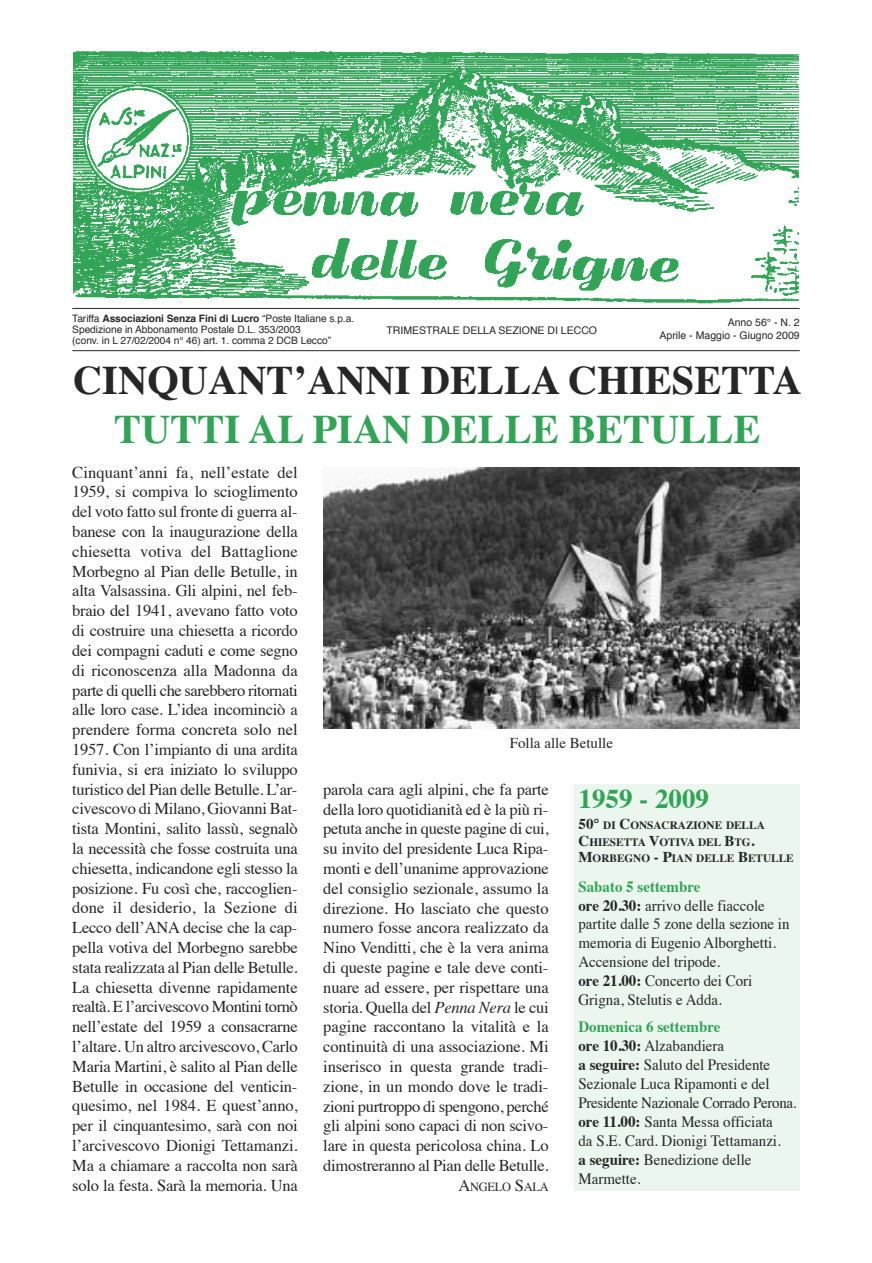
<style>
.page{position:relative;width:872px;height:1263px;background:#fff}
.page>*{position:absolute;margin:0;border:0;box-sizing:border-box;transform-origin:0 0}
.t1{font:700 40.5px "Times";color:#272627}
.t2{font:700 40.5px "Times";color:#32a457}
.t3{font:700 27px "Times";color:#32a457}
.t4{font:16.5px/19.8px "Times";letter-spacing:-.015em;color:#272627;text-align:justify}
.t5{font:15.75px/18.9px "Times";color:#272627;scale:.95 1}
.t6{font:15px "Times";color:#272627}
.t7{font:12.3px "Times";letter-spacing:-.02em;color:#272627}
.t8{font:700 11.25px/16.5px "Times";color:#272627}
.t9{font:10.5px/12.6px "Helvetica";color:#272627;text-align:right}
.t10{font:10.2px/11.2px "Helvetica";letter-spacing:-.005em;color:#272627}
.s1{font-weight:700}
.s2{font-style:italic}
.s3{font-size:16.5px}
.s4{font-size:15px}
.s5{font-weight:700;color:#32a457}
</style>
<div class="page">
<img style="left:73px;top:51px;width:726px;height:257px">
<hr style="left:72px;top:308px;width:727px;height:1px;background:#272627">
<hr style="left:72px;top:350px;width:727px;height:1px;background:#272627">
<img style="left:323px;top:468px;width:476px;height:260px">
<div style="left:574px;top:785px;width:225px;height:406px;background:#eaf6ee"></div>
<p class="t10" style="left:72px;top:313px;width:283px">Tariffa <span class="s1">Associazioni Senza Fini di Lucro</span> “Poste Italiane s.p.a.<br>Spedizione in Abbonamento Postale D.L. 353/2003<br>(conv. in L 27/02/2004 n° 46) art. 1. comma 2 DCB Lecco”</p>
<p class="t9" style="left:659px;top:317px;width:142px">Anno 56° - N. 2<br>Aprile - Maggio - Giugno 2009</p>
<h1 class="t1" style="left:73px;top:364px;width:730px">CINQUANT’ANNI DELLA CHIESETTA</h1>
<h1 class="t2" style="left:114px;top:412px;width:648px">TUTTI AL PIAN DELLE BETULLE</h1>
<p class="t9" style="left:386px;top:325px;width:212px">TRIMESTRALE DELLA SEZIONE DI LECCO</p>
<p class="t4" style="left:72px;top:464px;width:227px">Cinquant’anni fa, nell’estate del 1959, si compiva lo scioglimento del voto fatto sul fronte di guerra al&shy;banese con la inaugurazione della chiesetta votiva del Battaglione Morbegno al Pian delle Betulle, in alta Valsassina. Gli alpini, nel feb&shy;braio del 1941, avevano fatto voto di costruire una chiesetta a ricordo dei compagni caduti e come segno di riconoscenza alla Madonna da parte di quelli che sarebbero ritornati alle loro case. L’idea incominciò a prendere forma concreta solo nel 1957. Con l’impianto di una ardita funivia, si era iniziato lo sviluppo turistico del Pian delle Betulle. L’ar&shy;civescovo di Milano, Giovanni Bat&shy;tista Montini, salito lassù, segnalò la necessità che fosse costruita una chiesetta, indicandone egli stesso la posizione. Fu così che, raccoglien&shy;done il desiderio, la Sezione di Lecco dell’ANA decise che la cap&shy;pella votiva del Morbegno sarebbe stata realizzata al Pian delle Betulle.<br>La chiesetta divenne rapidamente realtà. E l’arcivescovo Montini tornò nell’estate del 1959 a consacrarne l’altare. Un altro arcivescovo, Carlo Maria Martini, è salito al Pian delle Betulle in occasione del venticin&shy;quesimo, nel 1984. E quest’anno, per il cinquantesimo, sarà con noi l’arcivescovo Dionigi Tettamanzi.<br>Ma a chiamare a raccolta non sarà solo la festa. Sarà la memoria. Una</p>
<p class="t6" style="left:510px;top:736px;width:105px">Folla alle Betulle</p>
<p class="t4" style="left:323px;top:781px;width:227px">parola cara agli alpini, che fa parte della loro quotidianità ed è la più ri&shy;petuta anche in queste pagine di cui, su invito del presidente Luca Ripa&shy;monti e dell’unanime approvazione del consiglio sezionale, assumo la direzione. Ho lasciato che questo numero fosse ancora realizzato da Nino Venditti, che è la vera anima di queste pagine e tale deve conti&shy;nuare ad essere, per rispettare una storia. Quella del <span class="s2">Penna Nera</span> le cui pagine raccontano la vitalità e la continuità di una associazione. Mi inserisco in questa grande tradi&shy;zione, in un mondo dove le tradi&shy;zioni purtroppo di spengono, perché gli alpini sono capaci di non scivo&shy;lare in questa pericolosa china. Lo dimostreranno al Pian delle Betulle.</p>
<p class="t7" style="left:458px;top:1182px;width:92px"><span class="s3">A</span>NGELo <span class="s3">S</span>ALA</p>
<h2 class="t3" style="left:578px;top:788px;width:132px">1959 - 2009</h2>
<p class="t8" style="left:578px;top:818px;width:217px"><span class="s4">50°</span> DI <span class="s4">C</span>ONSACRAZIONE DELLA<br><span class="s4">C</span>HIESETTA <span class="s4">V</span>OTIVA DEL <span class="s4">B</span>TG<span class="s4">.<br>M</span>ORBEGNO <span class="s4">- P</span>IAN DELLE <span class="s4">B</span>ETULLE</p>
<p class="t5" style="left:578px;top:878px;width:224px"><span class="s5">SABATO 5 SETTEMBRE<br></span><span class="s1">ORE 20.30:</span> arrivo delle fiaccole partite dalle 5 zone della sezione in memoria di Eugenio Alborghetti.<br>Accensione del tripode.<br><span class="s1">ORE 21.00:</span> Concerto dei Cori<br>Grigna, Stelutis e Adda.</p>
<p class="t5" style="left:578px;top:1019px;width:231px"><span class="s5">DOMENICA 6 SETTEMBRE<br></span><span class="s1">ORE 10.30:</span> Alzabandiera<br><span class="s1">A SEGUIRE:</span> Saluto del Presidente<br>Sezionale Luca Ripamonti e del<br>Presidente Nazionale Corrado Perona.<br><span class="s1">ORE 11.00:</span> Santa Messa officiata<br>da S.E. Card. Dionigi Tettamanzi.<br><span class="s1">A SEGUIRE:</span> Benedizione delle<br>Marmette.</p>
</div>
